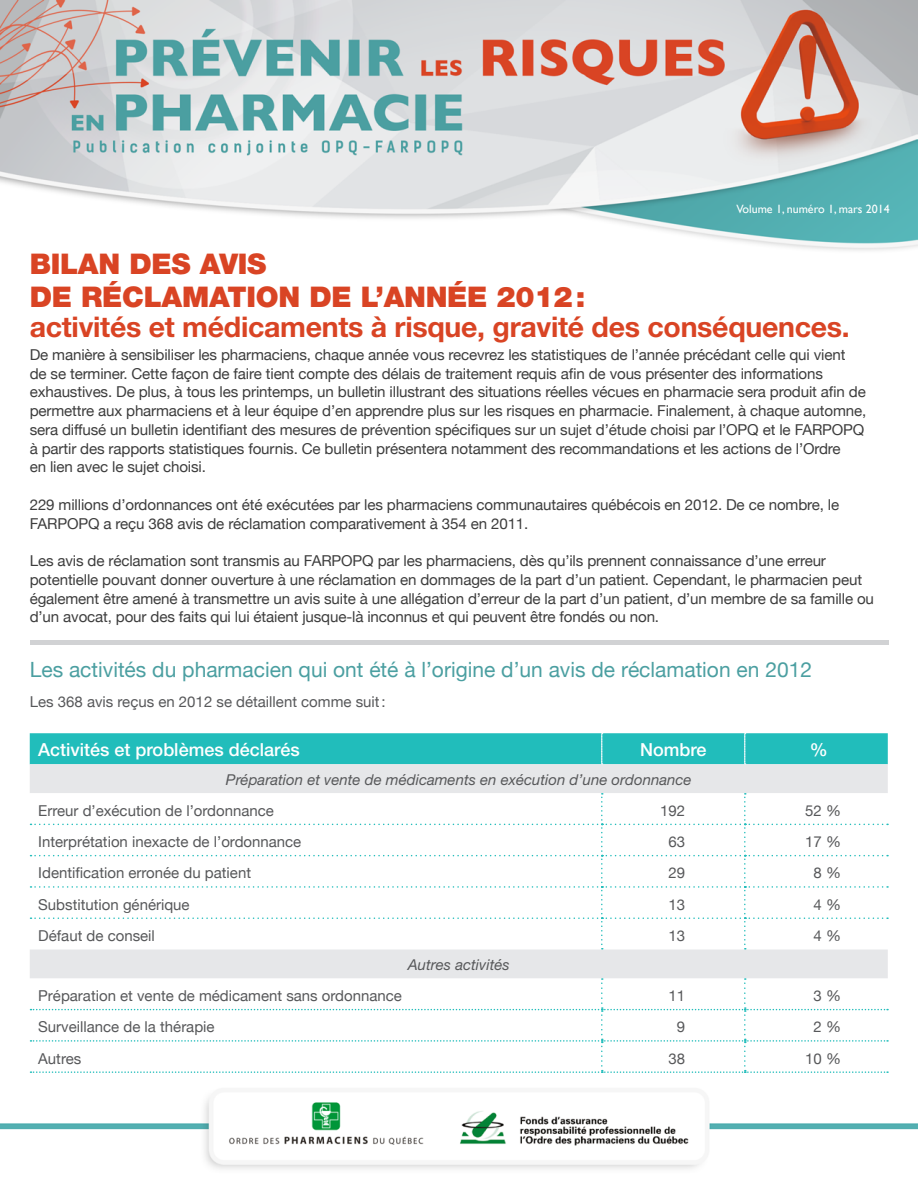
<style>
.page{position:relative;width:918px;height:1188px;background:#fff}
.page>*{position:absolute;margin:0;border:0;box-sizing:border-box;transform-origin:0 0}
.t1{font:700 28.5px "Helvetica Neue";letter-spacing:-.01em;color:#d94424}
.t2{font:900 28.5px/33px "Helvetica Neue";letter-spacing:-.01em;color:#d94424}
.t3{font:21px "Helvetica Neue";color:#4b9fa1}
.t4{font:500 18px "Helvetica Neue";color:#fff}
.t5{font:15px/18.8px "Helvetica Neue";letter-spacing:-.01em;color:#3d3d3d}
.t6{font:15px "Helvetica Neue";color:#57585a}
.t7{font:italic 15px "Helvetica Neue";color:#57585a}
.t8{font:12px "Gill Sans";color:#fff}
.s1{font-weight:500;font-size:18px;color:#fff}
</style>
<div class="page">
<img style="left:0;top:0;width:918px;height:1169px">
<hr style="left:30px;top:640px;width:858px;height:4px;background:#d1d2d4">
<div style="left:30px;top:765px;width:858px;height:213px;background:#e6e7e9"></div>
<div style="left:30px;top:733px;width:858px;height:32px;background:#21bdbb"></div>
<svg style="left:31px;top:793px;width:857px;height:157px"></svg>
<svg style="left:31px;top:978px;width:857px;height:95px"></svg>
<p class="t8" style="left:736px;top:202px;width:155px">Volume 1, numéro 1, mars 2014</p>
<p class="t2" style="left:30px;top:247px;width:557px">BILAN DES AVIS<br>DE RÉCLAMATION DE L’ANNÉE 2012:</p>
<p class="t1" style="left:30px;top:309px;width:822px">activités et médicaments à risque, gravité des conséquences.</p>
<p class="t5" style="left:30px;top:345px;width:838px">De manière à sensibiliser les pharmaciens, chaque année vous recevrez les statistiques de l’année précédant celle qui vient<br>de se terminer. Cette façon de faire tient compte des délais de traitement requis afin de vous présenter des informations exhaustives. De plus, à tous les printemps, un bulletin illustrant des situations réelles vécues en pharmacie sera produit afin de permettre aux pharmaciens et à leur équipe d’en apprendre plus sur les risques en pharmacie. Finalement, à chaque automne, sera diffusé un bulletin identifiant des mesures de prévention spécifiques sur un sujet d’étude choisi par l’OPQ et le FARPOPQ à partir des rapports statistiques fournis. Ce bulletin présentera notamment des recommandations et les actions de l’Ordre<br>en lien avec le sujet choisi.</p>
<p class="t5" style="left:30px;top:495px;width:811px">229 millions d’ordonnances ont été exécutées par les pharmaciens communautaires québécois en 2012. De ce nombre, le<br>FARPOPQ a reçu 368 avis de réclamation comparativement à 354 en 2011.</p>
<p class="t5" style="left:30px;top:551px;width:846px">Les avis de réclamation sont transmis au FARPOPQ par les pharmaciens, dès qu’ils prennent connaissance d’une erreur potentielle pouvant donner ouverture à une réclamation en dommages de la part d’un patient. Cependant, le pharmacien peut également être amené à transmettre un avis suite à une allégation d’erreur de la part d’un patient, d’un membre de sa famille ou d’un avocat, pour des faits qui lui étaient jusque-là inconnus et qui peuvent être fondés ou non.</p>
<p class="t3" style="left:30px;top:657px;width:784px">Les activités du pharmacien qui ont été à l’origine d’un avis de réclamation en 2012</p>
<p class="t6" style="left:30px;top:693px;width:357px">Les 368 avis reçus en 2012 se détaillent comme suit:</p>
<p class="t4" style="left:38px;top:739px;width:263px">Activités et problèmes déclarés</p>
<p class="t4" style="left:640px;top:739px;width:68px">Nombre</p>
<p class="t4" style="left:810px;top:739px;width:19px">%</p>
<p class="t7" style="left:226px;top:770px;width:467px">Préparation et vente de médicaments en exécution d’une ordonnance</p>
<p class="t6" style="left:38px;top:802px;width:237px">Erreur d’exécution de l’ordonnance</p>
<p class="t6" style="left:660px;top:802px;width:27px">192</p>
<p class="t6" style="left:805px;top:802px;width:37px">52 %</p>
<p class="t6" style="left:38px;top:833px;width:265px">Interprétation inexacte de l’ordonnance</p>
<p class="t6" style="left:669px;top:833px;width:18px">63</p>
<p class="t6" style="left:805px;top:833px;width:37px">17 %</p>
<p class="t6" style="left:38px;top:864px;width:214px">Identification erronée du patient</p>
<p class="t6" style="left:669px;top:864px;width:18px">29</p>
<p class="t6" style="left:814px;top:864px;width:29px">8 %</p>
<p class="t6" style="left:38px;top:895px;width:153px">Substitution générique</p>
<p class="t6" style="left:669px;top:895px;width:18px">13</p>
<p class="t6" style="left:814px;top:895px;width:29px">4 %</p>
<p class="t6" style="left:38px;top:927px;width:118px">Défaut de conseil</p>
<p class="t6" style="left:669px;top:927px;width:18px">13</p>
<p class="t6" style="left:804px;top:927px;width:39px"><span class="s1">5</span>4 %</p>
<p class="t7" style="left:408px;top:955px;width:104px">Autres activités</p>
<p class="t6" style="left:38px;top:987px;width:365px">Préparation et vente de médicament sans ordonnance</p>
<p class="t6" style="left:669px;top:987px;width:18px">11</p>
<p class="t6" style="left:814px;top:987px;width:29px">3 %</p>
<p class="t6" style="left:38px;top:1018px;width:178px">Surveillance de la thérapie</p>
<p class="t6" style="left:677px;top:1018px;width:10px">9</p>
<p class="t6" style="left:814px;top:1018px;width:29px">2 %</p>
<p class="t6" style="left:38px;top:1049px;width:45px">Autres</p>
<p class="t6" style="left:669px;top:1049px;width:18px">38</p>
<p class="t6" style="left:805px;top:1049px;width:37px">10 %</p>
</div>
